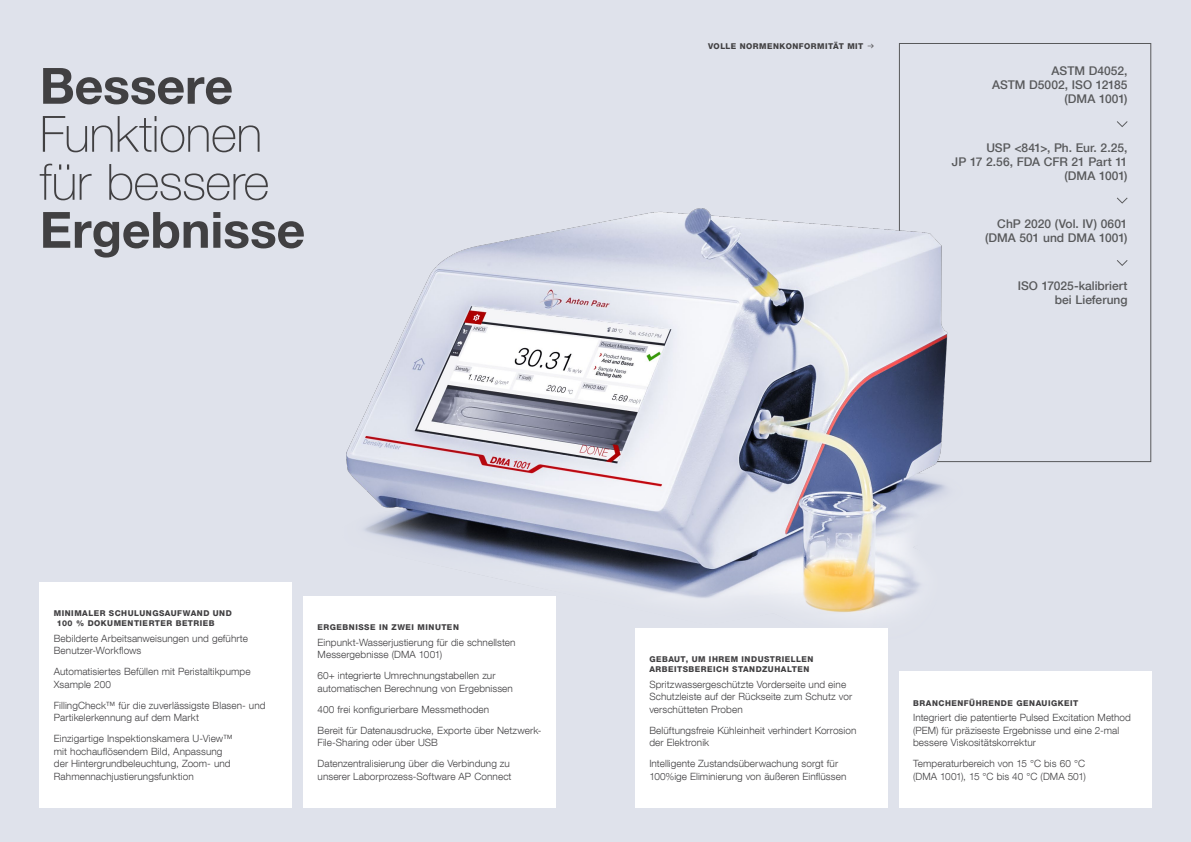
<style>
.page{position:relative;width:1191px;height:842px;background:#dfe2eb}
.page>*{position:absolute;margin:0;border:0;box-sizing:border-box;transform-origin:0 0}
.t1{font:100 50px/48px "Helvetica Neue LT Com";letter-spacing:-.01em;color:#414042}
.t2{font:700 50px "Helvetica Neue LT Com";letter-spacing:-.005em;color:#414042}
.t3{font:500 12px/14px "Helvetica Neue LT Com";color:#58595b;text-align:right}
.t4{font:300 10px/12.5px "Helvetica Neue LT Com";letter-spacing:.005em;color:#414042}
.t5{font:800 8px/10px "Helvetica Neue LT Com";letter-spacing:.065em;color:#414042}
</style>
<div class="page">
<svg style="left:1117px;top:121px;width:10px;height:6px"></svg>
<svg style="left:1117px;top:198px;width:10px;height:6px"></svg>
<svg style="left:1117px;top:260px;width:10px;height:6px"></svg>
<img style="left:346px;top:174px;width:659px;height:499px">
<div style="left:635px;top:628px;width:252px;height:180px;background:#fff"></div>
<div style="left:40px;top:582px;width:252px;height:226px;background:#fff"></div>
<div style="left:303px;top:596px;width:253px;height:212px;background:#fff"></div>
<div style="left:899px;top:672px;width:252px;height:136px;background:#fff"></div>
<h1 class="t2" style="left:40px;top:54px;width:195px">Bessere</h1>
<h1 class="t1" style="left:40px;top:109px;width:231px">Funktionen für bessere</h1>
<h1 class="t2" style="left:40px;top:198px;width:267px">Ergebnisse</h1>
<p class="t5" style="left:708px;top:41px;width:157px">VOLLE NORMENKONFORMITÄT MIT</p>
<p class="t3" style="left:992px;top:64px;width:137px">ASTM D4052,<br>ASTM D5002, ISO 12185 (DMA 1001)</p>
<p class="t3" style="left:952px;top:140px;width:177px">USP &lt;841&gt;, Ph. Eur. 2.25,<br>JP 17 2.56, FDA CFR 21 Part 11 (DMA 1001)</p>
<p class="t3" style="left:985px;top:217px;width:144px">ChP 2020 (Vol. IV) 0601 (DMA 501 und DMA 1001)</p>
<p class="t3" style="left:1017px;top:279px;width:111px">ISO 17025-kalibriert bei Lieferung</p>
<p class="t5" style="left:57px;top:608px;width:176px;text-indent:-3px">MINIMALER SCHULUNGSAUFWAND UND<br>100 % DOKUMENTIERTER BETRIEB</p>
<p class="t4" style="left:54px;top:632px;width:196px">Bebilderte Arbeitsanweisungen und geführte<br>Benutzer-Workflows</p>
<p class="t4" style="left:54px;top:665px;width:198px">Automatisiertes Befüllen mit Peristaltikpumpe<br>Xsample 200</p>
<p class="t4" style="left:54px;top:699px;width:213px">FillingCheck™ für die zuverlässigste Blasen- und<br>Partikelerkennung auf dem Markt</p>
<p class="t4" style="left:54px;top:732px;width:180px">Einzigartige Inspektionskamera U-View™ mit hochauflösendem Bild, Anpassung der Hintergrundbeleuchtung, Zoom- und Rahmennachjustierungsfunktion</p>
<p class="t5" style="left:317px;top:622px;width:143px">ERGEBNISSE IN ZWEI MINUTEN</p>
<p class="t4" style="left:317px;top:635px;width:199px">Einpunkt-Wasserjustierung für die schnellsten<br>Messergebnisse (DMA 1001)</p>
<p class="t4" style="left:317px;top:669px;width:197px">60+ integrierte Umrechnungstabellen zur automatischen Berechnung von Ergebnissen</p>
<p class="t4" style="left:317px;top:698px;width:225px;line-height:21px">400 frei konfigurierbare Messmethoden<br>Bereit für Datenausdrucke, Exporte über Netzwerk-</p>
<p class="t4" style="left:317px;top:732px;width:194px;line-height:21px">File-Sharing oder über USB<br>Datenzentralisierung über die Verbindung zu</p>
<p class="t4" style="left:317px;top:769px;width:195px">unserer Laborprozess-Software AP Connect</p>
<p class="t5" style="left:649px;top:654px;width:165px">GEBAUT, UM IHREM INDUSTRIELLEN<br>ARBEITSBEREICH STANDZUHALTEN</p>
<p class="t4" style="left:649px;top:678px;width:204px">Spritzwassergeschützte Vorderseite und eine<br>Schutzleiste auf der Rückseite zum Schutz vor verschütteten Proben</p>
<p class="t4" style="left:649px;top:724px;width:209px">Belüftungsfreie Kühleinheit verhindert Korrosion der Elektronik</p>
<p class="t4" style="left:649px;top:757px;width:199px">Intelligente Zustandsüberwachung sorgt für<br>100%ige Eliminierung von äußeren Einflüssen</p>
<p class="t5" style="left:913px;top:698px;width:167px">BRANCHENFÜHRENDE GENAUIGKEIT</p>
<p class="t4" style="left:913px;top:711px;width:219px">Integriert die patentierte Pulsed Excitation Method (PEM) für präziseste Ergebnisse und eine 2-mal bessere Viskositätskorrektur</p>
<p class="t4" style="left:913px;top:757px;width:174px">Temperaturbereich von 15 °C bis 60 °C (DMA 1001), 15 °C bis 40 °C (DMA 501)</p>
</div>
